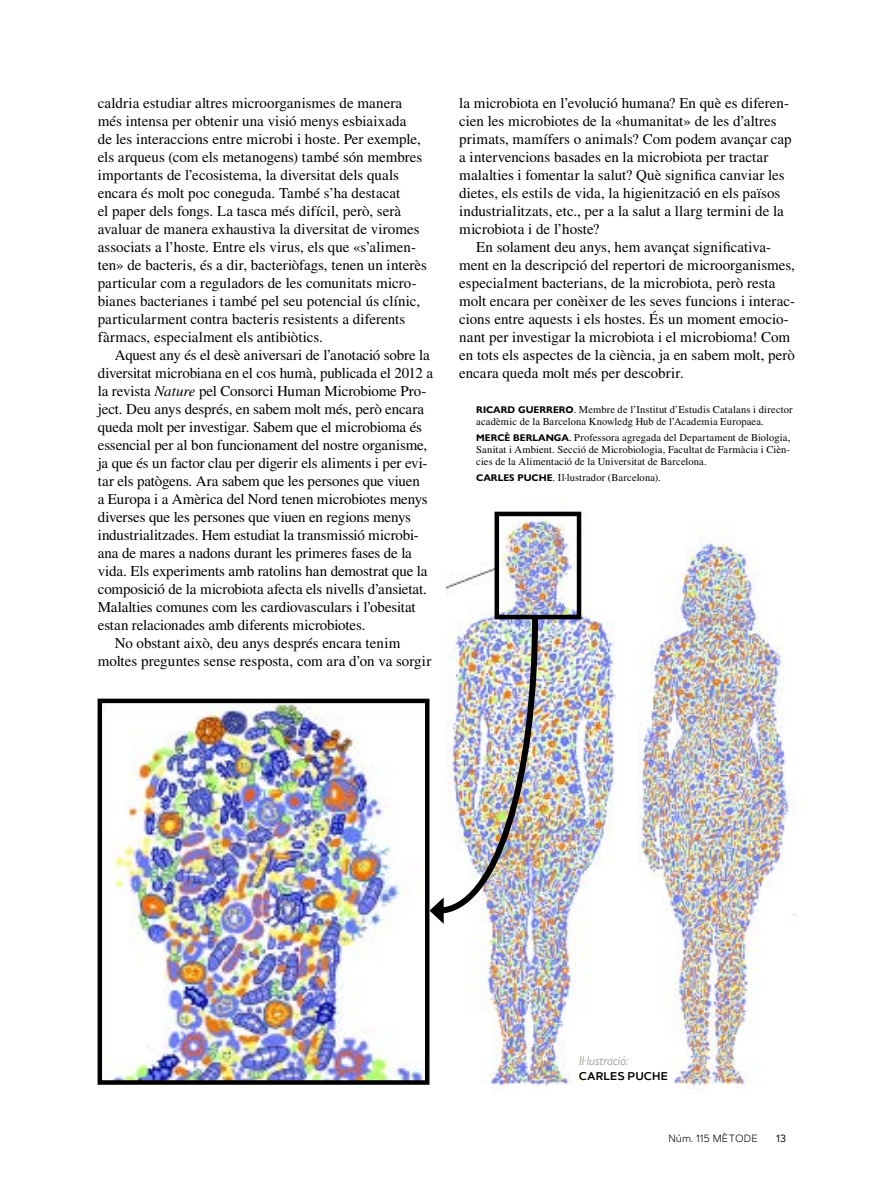
<style>
.page{position:relative;width:893px;height:1191px;background:#fff}
.page>*{position:absolute;margin:0;border:0;box-sizing:border-box;transform-origin:0 0}
.t1{font:15px/18px "Times LT Std";color:#000}
.t2{font:italic 12.75px "Gill Sans Nova";color:#9d9d9c}
.t3{font:600 11.25px "Artegra Sans";letter-spacing:.005em;color:#000}
.t4{font:10.5px/12px "Times LT Std";letter-spacing:.015em;color:#000}
.t5{font:300 10.5px "Artegra Sans";letter-spacing:.01em;color:#000}
.t6{font:10.5px "Artegra Sans";color:#000}
.s1{font-style:italic}
.s2{font-family:"Gill Sans Nova";font-weight:700;font-size:9.75px}
</style>
<div class="page">
<img style="left:446px;top:501px;width:350px;height:588px">
<img style="left:97px;top:698px;width:333px;height:387px">
<div style="left:495px;top:512px;width:86px;height:107px;border:4px solid #000"></div>
<img style="left:429px;top:611px;width:112px;height:313px">
<p class="t1" style="left:98px;top:94px;width:331px">caldria estudiar altres microorganismes de manera més intensa per obtenir una visió menys esbiaixada<br>de les interaccions entre microbi i hoste. Per exemple, els arqueus (com els metanogens) també són membres importants de l’ecosistema, la diversitat dels quals encara és molt poc coneguda. També s’ha destacat<br>el paper dels fongs. La tasca més difícil, però, serà avaluar de manera exhaustiva la diversitat de viromes associats a l’hoste. Entre els virus, els que «s’alimen&shy;ten» de bacteris, és a dir, bacteriòfags, tenen un interès particular com a reguladors de les comunitats micro&shy;bianes bacterianes i també pel seu potencial ús clínic, particularment contra bacteris resistents a diferents fàrmacs, especialment els antibiòtics.</p>
<p class="t1" style="left:115px;top:346px;width:316px">Aquest any és el desè aniversari de l’anotació sobre la</p>
<p class="t1" style="left:98px;top:364px;width:337px">diversitat microbiana en el cos humà, publicada el 2012 a</p>
<p class="t1" style="left:98px;top:382px;width:330px">la revista <span class="s1">Nature</span> pel Consorci Human Microbiome Pro-</p>
<p class="t1" style="left:98px;top:400px;width:328px">ject. Deu anys després, en sabem molt més, però encara</p>
<p class="t1" style="left:98px;top:418px;width:326px">queda molt per investigar. Sabem que el microbioma és</p>
<p class="t1" style="left:98px;top:436px;width:331px">essencial per al bon funcionament del nostre organisme,</p>
<p class="t1" style="left:98px;top:454px;width:331px">ja que és un factor clau per digerir els aliments i per evi-</p>
<p class="t1" style="left:98px;top:472px;width:324px">tar els patògens. Ara sabem que les persones que viuen</p>
<p class="t1" style="left:98px;top:490px;width:331px">a Europa i a Amèrica del Nord tenen microbiotes menys</p>
<p class="t1" style="left:98px;top:508px;width:315px">diverses que les persones que viuen en regions menys</p>
<p class="t1" style="left:98px;top:526px;width:323px">industrialitzades. Hem estudiat la transmissió microbi-</p>
<p class="t1" style="left:98px;top:544px;width:316px">ana de mares a nadons durant les primeres fases de la</p>
<p class="t1" style="left:98px;top:562px;width:331px">vida. Els experiments amb ratolins han demostrat que la</p>
<p class="t1" style="left:98px;top:580px;width:331px">composició de la microbiota afecta els nivells d’ansietat.</p>
<p class="t1" style="left:98px;top:598px;width:319px">Malalties comunes com les cardiovasculars i l’obesitat</p>
<p class="t1" style="left:98px;top:616px;width:269px">estan relacionades amb diferents microbiotes.</p>
<p class="t1" style="left:115px;top:634px;width:287px">No obstant això, deu anys després encara tenim</p>
<p class="t1" style="left:98px;top:652px;width:335px">moltes preguntes sense resposta, com ara d’on va sorgir</p>
<p class="t1" style="left:459px;top:94px;width:334px">la microbiota en l’evolució humana? En què es diferen&shy;cien les microbiotes de la «humanitat» de les d’altres primats, mamífers o animals? Com podem avançar cap a intervencions basades en la microbiota per tractar malalties i fomentar la salut? Què significa canviar les dietes, els estils de vida, la higienització en els països industrialitzats, etc., per a la salut a llarg termini de la microbiota i de l’hoste?</p>
<p class="t1" style="left:459px;top:238px;width:337px;text-indent:17px">En solament deu anys, hem avançat significativa&shy;ment en la descripció del repertori de microorganismes, especialment bacterians, de la microbiota, però resta molt encara per conèixer de les seves funcions i interac&shy;cions entre aquests i els hostes. És un moment emocio&shy;nant per investigar la microbiota i el microbioma! Com en tots els aspectes de la ciència, ja en sabem molt, però encara queda molt més per descobrir.</p>
<p class="t4" style="left:476px;top:403px;width:318px"><span class="s2">RICARD GUERRERO</span>. Membre de l’Institut d’Estudis Catalans i director acadèmic de la Barcelona Knowledg Hub de l’Academia Europaea.</p>
<p class="t4" style="left:476px;top:431px;width:316px;text-align:justify"><span class="s2">MERCÈ BERLANGA</span>. Professora agregada del Departament de Biologia, Sanitat i Ambient. Secció de Microbiologia, Facultat de Farmàcia i Cièn&shy;cies de la Alimentació de la Universitat de Barcelona.</p>
<p class="t4" style="left:476px;top:471px;width:186px"><span class="s2">CARLES PUCHE</span>. Il·lustrador (Barcelona).</p>
<p class="t2" style="left:579px;top:1053px;width:51px">Il·lustració:</p>
<p class="t3" style="left:579px;top:1068px;width:90px">CARLES PUCHE</p>
<p class="t5" style="left:668px;top:1131px;width:91px">Núm. 115 MÈTODE</p>
<p class="t6" style="left:776px;top:1131px;width:12px">13</p>
</div>
